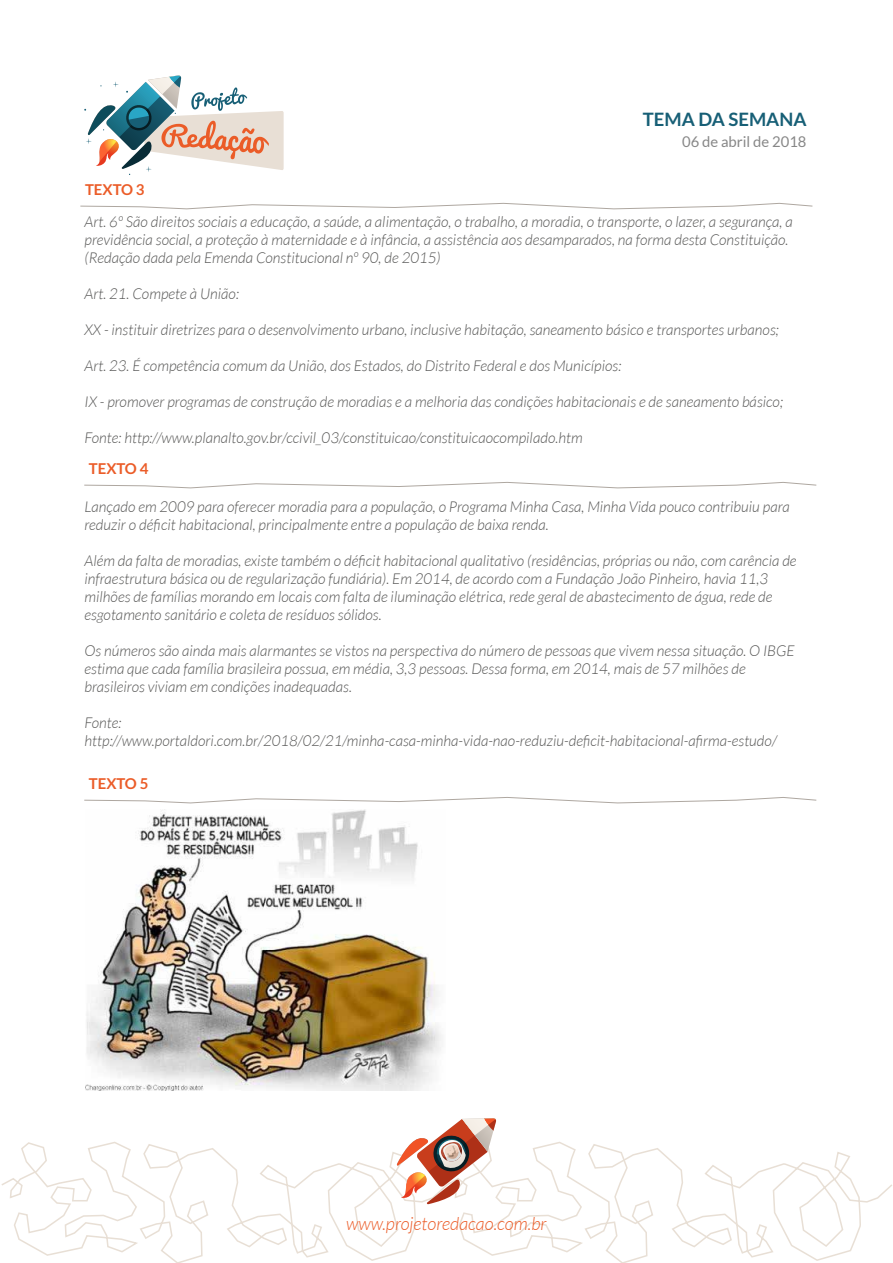
<style>
.page{position:relative;width:893px;height:1263px;background:#fff}
.page>*{position:absolute;margin:0;border:0;box-sizing:border-box;transform-origin:0 0}
.t1{font:700 18.45px "Lato";color:#175f76}
.t2{font:italic 300 18px "Lato";color:#eb5c28}
.t3{font:italic 300 15px/18px "Lato";color:#575756}
.t4{font:700 15px "Lato";color:#eb5c28}
.t5{font:14.85px "Lato";color:#878787}
</style>
<div class="page">
<svg style="left:84px;top:75px;width:200px;height:100px"></svg>
<svg style="left:1px;top:1141px;width:428px;height:122px"></svg>
<svg style="left:459px;top:1141px;width:433px;height:122px"></svg>
<svg style="left:397px;top:1118px;width:99px;height:86px"></svg>
<svg style="left:80px;top:203px;width:733px;height:7px"></svg>
<svg style="left:84px;top:482px;width:733px;height:7px"></svg>
<svg style="left:84px;top:797px;width:733px;height:7px"></svg>
<img style="left:85px;top:810px;width:357px;height:281px">
<p class="t1" style="left:643px;top:109px;width:165px">TEMA DA SEMANA</p>
<p class="t4" style="left:85px;top:181px;width:61px">TEXTO 3</p>
<p class="t5" style="left:682px;top:133px;width:126px">06 de abril de 2018</p>
<p class="t3" style="left:85px;top:213px;width:710px">Art. 6º São direitos sociais a educação, a saúde, a alimentação, o trabalho, a moradia, o transporte, o lazer, a segurança, a previdência social, a proteção à maternidade e à infância, a assistência aos desamparados, na forma desta Constituição. (Redação dada pela Emenda Constitucional nº 90, de 2015)</p>
<p class="t3" style="left:85px;top:285px;width:156px">Art. 21. Compete à União:</p>
<p class="t3" style="left:85px;top:321px;width:696px">XX - instituir diretrizes para o desenvolvimento urbano, inclusive habitação, saneamento básico e transportes urbanos;</p>
<p class="t3" style="left:85px;top:357px;width:538px">Art. 23. É competência comum da União, dos Estados, do Distrito Federal e dos Municípios:</p>
<p class="t3" style="left:85px;top:393px;width:700px">IX - promover programas de construção de moradias e a melhoria das condições habitacionais e de saneamento básico;</p>
<p class="t3" style="left:85px;top:429px;width:500px">Fonte: http://www.planalto.gov.br/ccivil_03/constituicao/constituicaocompilado.htm</p>
<p class="t4" style="left:89px;top:460px;width:61px">TEXTO 4</p>
<p class="t3" style="left:85px;top:498px;width:707px">Lançado em 2009 para oferecer moradia para a população, o Programa Minha Casa, Minha Vida pouco contribuiu para reduzir o déficit habitacional, principalmente entre a população de baixa renda.</p>
<p class="t3" style="left:85px;top:552px;width:714px">Além da falta de moradias, existe também o déficit habitacional qualitativo (residências, próprias ou não, com carência de infraestrutura básica ou de regularização fundiária). Em 2014, de acordo com a Fundação João Pinheiro, havia 11,3 milhões de famílias morando em locais com falta de iluminação elétrica, rede geral de abastecimento de água, rede de esgotamento sanitário e coleta de resíduos sólidos.</p>
<p class="t3" style="left:85px;top:642px;width:712px">Os números são ainda mais alarmantes se vistos na perspectiva do número de pessoas que vivem nessa situação. O IBGE estima que cada família brasileira possua, em média, 3,3 pessoas. Dessa forma, em 2014, mais de 57 milhões de brasileiros viviam em condições inadequadas.</p>
<p class="t3" style="left:85px;top:714px;width:694px">Fonte: http://www.portaldori.com.br/2018/02/21/minha-casa-minha-vida-nao-reduziu-deficit-habitacional-afirma-estudo/</p>
<p class="t4" style="left:89px;top:775px;width:61px">TEXTO 5</p>
<p class="t2" style="left:346px;top:1214px;width:202px">www.projetoredacao.com.br</p>
</div>
